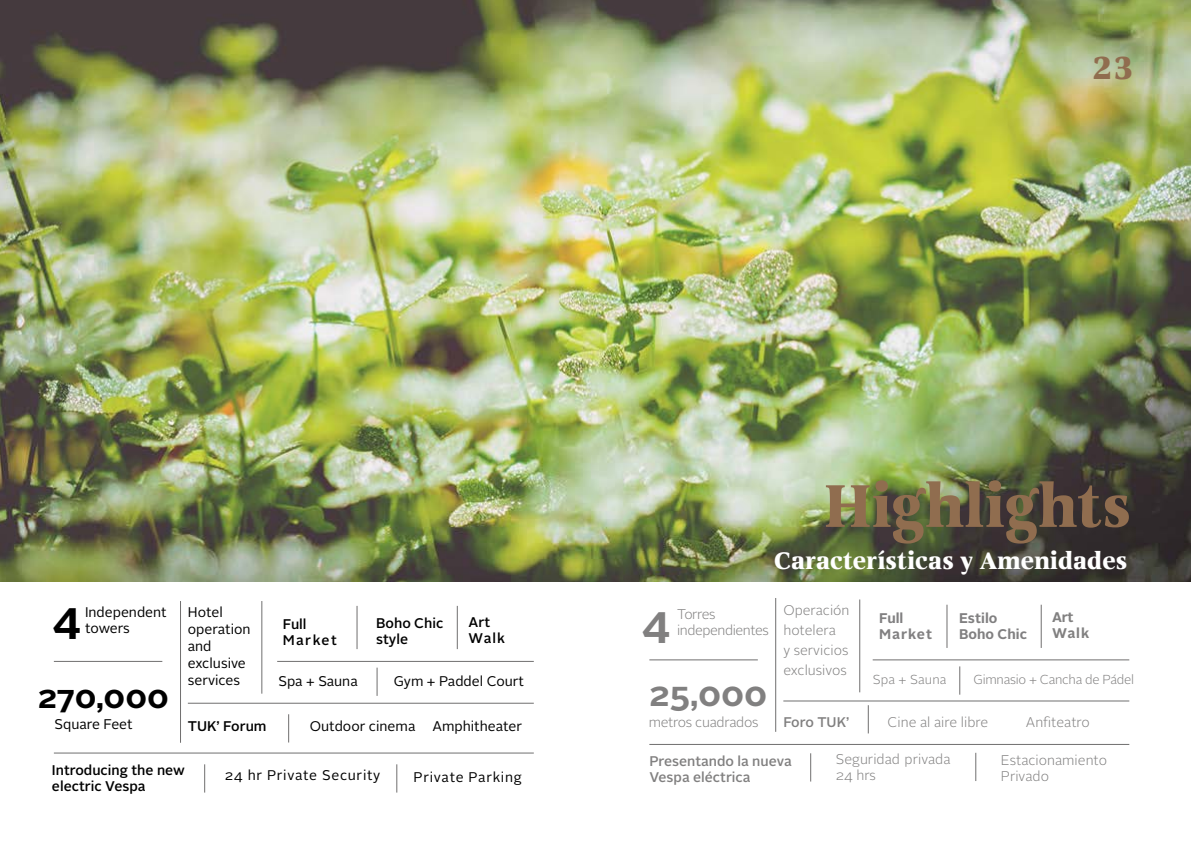
<style>
.page{position:relative;width:1191px;height:842px;background:#fff}
.page>*{position:absolute;margin:0;border:0;box-sizing:border-box;transform-origin:0 0}
.t1{font:700 60px "Alinea Serif";color:#906d4f}
.t2{font:700 44px "Alright Sans";color:#000}
.t3{font:700 44px "Alright Sans";color:#818080}
.t4{font:700 34px "Alright Sans";color:#818080}
.t5{font:700 32px "Alright Sans";letter-spacing:-.005em;color:#000}
.t6{font:700 32px "Alinea Serif";color:#906d4f}
.t7{font:700 24px "Alinea Serif";color:#fff}
.t8{font:14px/17px "Alright Sans";color:#000}
.t9{font:300 14px/20px "Alright Sans";color:#818080}
.t10{font:500 14px/16px "Alright Sans";color:#000}
.t11{font:500 14px/16px "Alright Sans";color:#818080}
.t12{font:14px "Alright Sans";letter-spacing:.05em;color:#000}
.t13{font:300 14px/16px "Alright Sans";letter-spacing:-.03em;color:#818080}
.t14{font:300 14px "Alright Sans";letter-spacing:-.02em;color:#818080}
.t15{font:700 14px/16px "Alright Sans";color:#818081}
.t16{font:500 14px/16px "Alright Sans";letter-spacing:.085em;color:#000}
.t17{font:700 14px/16px "Alright Sans";letter-spacing:.055em;color:#818081}
.t18{font:700 14px/16px "Alright Sans";letter-spacing:.03em;color:#818080}
.t19{font:300 13px "Alright Sans";letter-spacing:-.02em;color:#818080}
.t20{font:300 13px "Alright Sans";letter-spacing:.01em;color:#818080}
</style>
<div class="page">
<img style="left:0;top:0;width:1191px;height:581px">
<hr style="left:54px;top:661px;width:108px;height:1px;background:#706f6f">
<hr style="left:188px;top:703px;width:346px;height:1px;background:#706f6f">
<hr style="left:54px;top:753px;width:480px;height:1px;background:#706f6f">
<hr style="left:277px;top:661px;width:257px;height:1px;background:#706f6f">
<hr style="left:180px;top:601px;width:1px;height:142px;background:#706f6f">
<hr style="left:261px;top:601px;width:1px;height:93px;background:#706f6f">
<hr style="left:357px;top:606px;width:1px;height:43px;background:#706f6f">
<hr style="left:457px;top:606px;width:1px;height:43px;background:#706f6f">
<hr style="left:649px;top:660px;width:109px;height:1px;background:#706f6f">
<hr style="left:783px;top:701px;width:346px;height:1px;background:#706f6f">
<hr style="left:649px;top:744px;width:480px;height:1px;background:#706f6f">
<hr style="left:872px;top:660px;width:257px;height:1px;background:#706f6f">
<hr style="left:775px;top:598px;width:1px;height:134px;background:#706f6f">
<hr style="left:859px;top:599px;width:1px;height:93px;background:#706f6f">
<hr style="left:946px;top:605px;width:1px;height:43px;background:#706f6f">
<svg style="left:868px;top:705px;width:1px;height:28px"></svg>
<svg style="left:288px;top:714px;width:1px;height:28px"></svg>
<svg style="left:204px;top:764px;width:1px;height:28px"></svg>
<svg style="left:396px;top:764px;width:1px;height:28px"></svg>
<svg style="left:810px;top:753px;width:1px;height:28px"></svg>
<svg style="left:975px;top:753px;width:1px;height:28px"></svg>
<svg style="left:959px;top:666px;width:1px;height:29px"></svg>
<svg style="left:377px;top:668px;width:1px;height:28px"></svg>
<hr style="left:1041px;top:605px;width:1px;height:43px;background:#706f6f">
<h3 class="t6" style="left:1092px;top:49px;width:44px">23</h3>
<h1 class="t1" style="left:824px;top:471px;width:308px">Highlights</h1>
<h3 class="t7" style="left:774px;top:547px;width:354px">Características y Amenidades</h3>
<p class="t8" style="left:85px;top:604px;width:83px;line-height:16px">Independent towers</p>
<h2 class="t2" style="left:52px;top:587px;width:31px">4</h2>
<h3 class="t5" style="left:37px;top:674px;width:133px">270,000</h3>
<p class="t8" style="left:188px;top:603px;width:64px">Hotel operation and exclusive services</p>
<p class="t16" style="left:283px;top:616px;width:55px">Full<br>Market</p>
<p class="t10" style="left:376px;top:615px;width:69px">Boho Chic style</p>
<p class="t10" style="left:468px;top:615px;width:38px">Art<br>Walk</p>
<p class="t8" style="left:278px;top:673px;width:81px">Spa + Sauna</p>
<p class="t8" style="left:394px;top:673px;width:132px">Gym + Paddel Court</p>
<h2 class="t3" style="left:641px;top:591px;width:31px">4</h2>
<p class="t13" style="left:677px;top:606px;width:93px">Torres independientes</p>
<h3 class="t4" style="left:649px;top:670px;width:120px">25,000</h3>
<p class="t9" style="left:783px;top:600px;width:68px">Operación hotelera<br>y servicios exclusivos</p>
<p class="t17" style="left:879px;top:610px;width:55px">Full<br>Market</p>
<p class="t15" style="left:959px;top:610px;width:69px">Estilo<br>Boho Chic</p>
<p class="t18" style="left:1052px;top:609px;width:39px">Art<br>Walk</p>
<p class="t20" style="left:872px;top:670px;width:75px">Spa + Sauna</p>
<p class="t19" style="left:973px;top:671px;width:162px">Gimnasio + Cancha de Pádel</p>
<p class="t8" style="left:55px;top:716px;width:80px">Square Feet</p>
<p class="t10" style="left:188px;top:719px;width:80px">TUK’ Forum</p>
<p class="t8" style="left:310px;top:718px;width:107px">Outdoor cinema</p>
<p class="t8" style="left:432px;top:718px;width:91px">Amphitheater</p>
<p class="t14" style="left:648px;top:712px;width:111px">metros cuadrados</p>
<p class="t11" style="left:783px;top:714px;width:67px">Foro TUK’</p>
<p class="t9" style="left:887px;top:712px;width:102px">Cine al aire libre</p>
<p class="t9" style="left:1025px;top:712px;width:65px">Anfiteatro</p>
<p class="t10" style="left:52px;top:762px;width:134px">Introducing the new electric Vespa</p>
<p class="t12" style="left:413px;top:767px;width:110px">Private Parking</p>
<p class="t12" style="left:225px;top:766px;width:157px">24 hr Private Security</p>
<p class="t9" style="left:836px;top:751px;width:116px;line-height:16px">Seguridad privada<br>24 hrs</p>
<p class="t11" style="left:649px;top:753px;width:144px">Presentando la nueva<br>Vespa eléctrica</p>
<p class="t9" style="left:1001px;top:752px;width:108px;line-height:16px">Estacionamiento<br>Privado</p>
</div>
